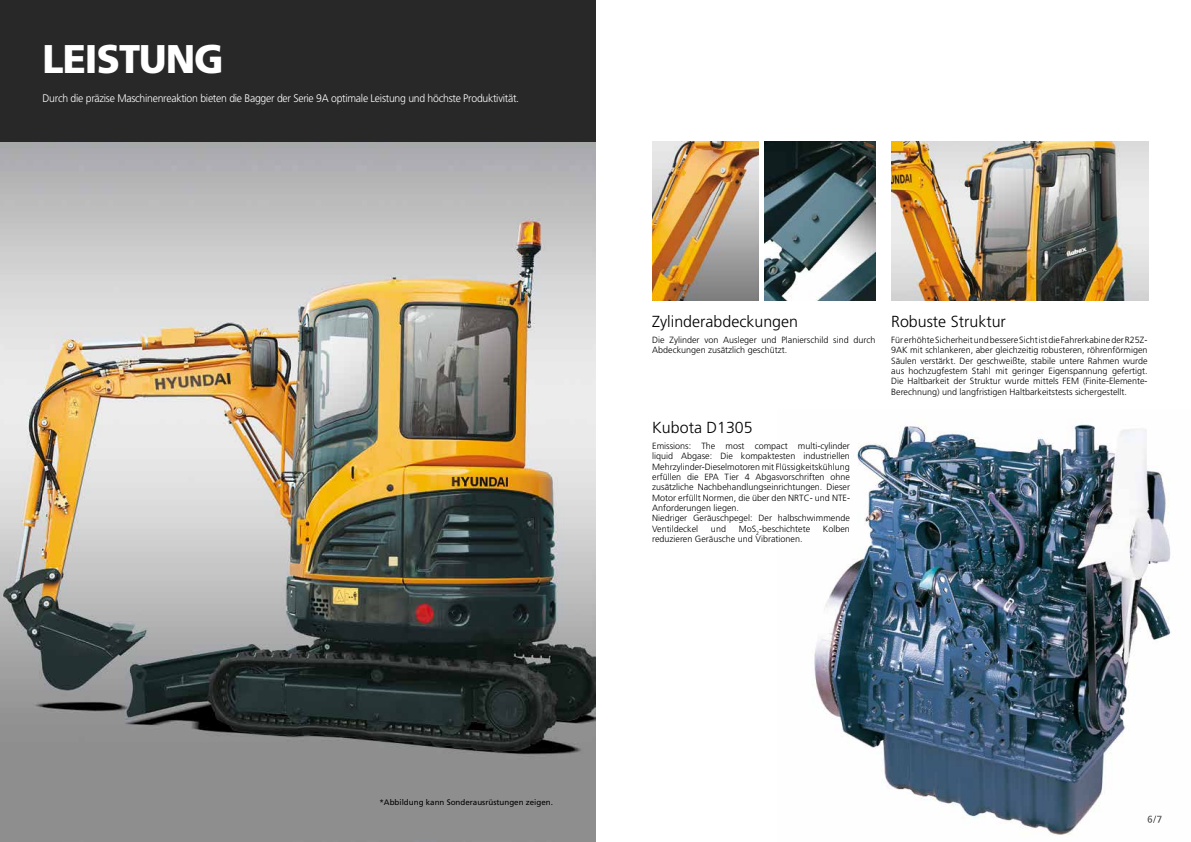
<style>
.page{position:relative;width:1191px;height:842px;background:#fff}
.page>*{position:absolute;margin:0;border:0;box-sizing:border-box;transform-origin:0 0}
.t1{font:900 40px "Frutiger LT Std";letter-spacing:-.025em;color:#fff;scale:.95 1}
.t2{font:300 16px "Frutiger LT Std";color:#000}
.t3{font:300 11px "Frutiger LT Std";letter-spacing:-.025em;color:#fff;scale:.95 1}
.t4{font:300 9px/10.3px "Frutiger LT Std";color:#000}
.t5{font:8px "Frutiger LT Std";color:#000}
</style>
<div class="page">
<img style="left:812px;top:424px;width:359px;height:412px">
<img style="left:0;top:142px;width:595px;height:700px">
<img style="left:891px;top:142px;width:257px;height:158px">
<img style="left:652px;top:142px;width:106px;height:158px">
<img style="left:764px;top:142px;width:111px;height:158px">
<div style="left:0;top:0;width:595px;height:142px;background:#282829"></div>
<svg style="left:1147px;top:816px;width:14px;height:7px"></svg>
<h1 class="t1" style="left:43px;top:34px;width:192px">LEISTUNG</h1>
<p class="t3" style="left:43px;top:92px;width:503px">Durch die präzise Maschinenreaktion bieten die Bagger der Serie 9A optimale Leistung und höchste Produktivität.</p>
<h2 class="t2" style="left:652px;top:312px;width:147px">Zylinderabdeckungen</h2>
<p class="t4" style="left:652px;top:335px;width:225px">Die Zylinder von Ausleger und Planierschild sind durch<br>Abdeckungen zusätzlich geschützt.</p>
<h2 class="t2" style="left:652px;top:418px;width:102px">Kubota D1305</h2>
<p class="t4" style="left:652px;top:441px;width:199px">Emissions: The most compact multi-cylinder liquid Abgase: Die kompaktesten industriellen Mehrzylinder-Dieselmotoren mit Flüssigkeitskühlung erfüllen die EPA Tier 4 Abgasvorschriften ohne zusätzliche Nachbehandlungseinrichtungen. Dieser Motor erfüllt Normen, die über den NRTC- und NTE-Anforderungen liegen.<br>Niedriger Geräuschpegel: Der halbschwimmende Ventildeckel</p>
<p class="t4" style="left:711px;top:524px;width:17px">und</p>
<p class="t4" style="left:739px;top:524px;width:73px">MoS<sub>2</sub>-beschichtete</p>
<p class="t4" style="left:823px;top:524px;width:29px">Kolben</p>
<p class="t4" style="left:652px;top:534px;width:152px">reduzieren Geräusche und Vibrationen.</p>
<h2 class="t2" style="left:891px;top:312px;width:116px">Robuste Struktur</h2>
<p class="t4" style="left:891px;top:335px;width:258px;text-align:justify">Für erhöhte Sicherheit und bessere Sicht ist die Fahrerkabine der R25Z-9AK mit schlankeren, aber gleichzeitig robusteren, röhrenförmigen Säulen verstärkt. Der geschweißte, stabile untere Rahmen wurde aus hochzugfestem Stahl mit geringer Eigenspannung gefertigt.<br>Die Haltbarkeit der Struktur wurde mittels FEM (Finite-Elemente-Berechnung) und langfristigen Haltbarkeitstests sichergestellt.</p>
<p class="t5" style="left:379px;top:798px;width:175px">*Abbildung kann Sonderausrüstungen zeigen.</p>
</div>
